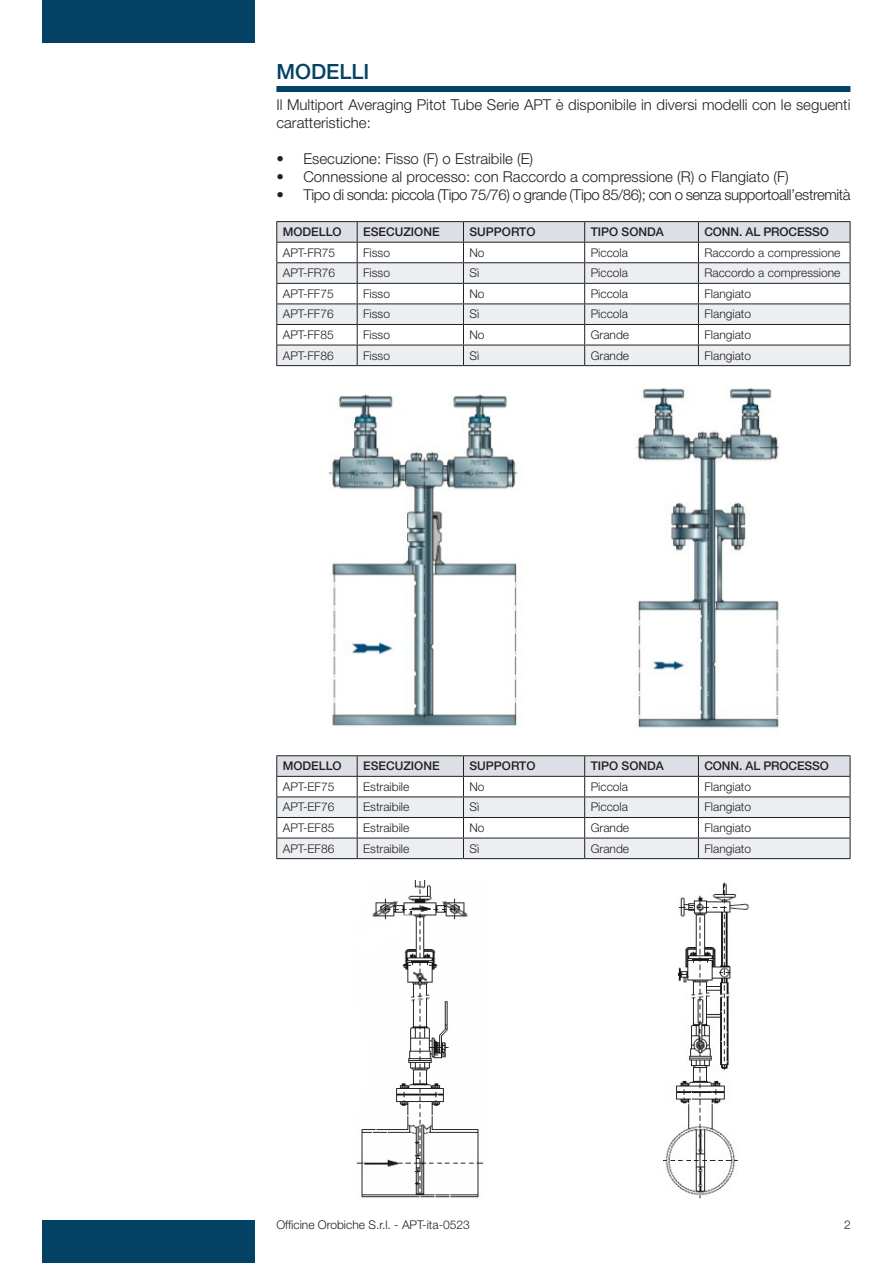
<style>
.page{position:relative;width:893px;height:1263px;background:#fff}
.page>*{position:absolute;margin:0;border:0;box-sizing:border-box;transform-origin:0 0}
.t1{font:500 21px "Helvetica Neue LT Pro";color:#034165}
.t2{font:300 15px/18px "Helvetica Neue LT Pro";color:#231f20}
.t3{font:300 15px "Helvetica Neue LT Pro";letter-spacing:-.03em;color:#231f20}
.t4{font:300 12px "Helvetica Neue LT Pro";color:#231f20}
.t5{font:500 12px "Helvetica Neue LT Pro";color:#231f20}
</style>
<div class="page">
<div style="left:43px;top:0;width:212px;height:43px;background:#034165"></div>
<div style="left:43px;top:1220px;width:212px;height:43px;background:#034165"></div>
<div style="left:276px;top:86px;width:574px;height:6px;background:#034165"></div>
<hr style="left:276px;top:221px;width:81px;height:1px;background:#231f20">
<hr style="left:357px;top:221px;width:106px;height:1px;background:#231f20">
<hr style="left:463px;top:221px;width:122px;height:1px;background:#231f20">
<hr style="left:585px;top:221px;width:113px;height:1px;background:#231f20">
<hr style="left:698px;top:221px;width:152px;height:1px;background:#231f20">
<svg style="left:276px;top:222px;width:575px;height:143px"></svg>
<hr style="left:276px;top:365px;width:81px;height:1px;background:#231f20">
<hr style="left:357px;top:365px;width:106px;height:1px;background:#231f20">
<hr style="left:463px;top:365px;width:122px;height:1px;background:#231f20">
<hr style="left:585px;top:365px;width:113px;height:1px;background:#231f20">
<hr style="left:698px;top:365px;width:152px;height:1px;background:#231f20">
<hr style="left:276px;top:755px;width:81px;height:1px;background:#231f20">
<hr style="left:357px;top:755px;width:106px;height:1px;background:#231f20">
<hr style="left:463px;top:755px;width:122px;height:1px;background:#231f20">
<hr style="left:585px;top:755px;width:113px;height:1px;background:#231f20">
<hr style="left:698px;top:755px;width:152px;height:1px;background:#231f20">
<svg style="left:276px;top:756px;width:575px;height:103px"></svg>
<hr style="left:276px;top:858px;width:81px;height:1px;background:#231f20">
<hr style="left:357px;top:858px;width:106px;height:1px;background:#231f20">
<hr style="left:463px;top:858px;width:122px;height:1px;background:#231f20">
<hr style="left:585px;top:858px;width:113px;height:1px;background:#231f20">
<hr style="left:698px;top:858px;width:152px;height:1px;background:#231f20">
<img style="left:329px;top:394px;width:189px;height:332px">
<img style="left:634px;top:387px;width:145px;height:341px">
<img style="left:664px;top:882px;width:86px;height:317px">
<img style="left:356px;top:880px;width:128px;height:318px">
<p class="t1" style="left:276px;top:59px;width:94px">MODELLI</p>
<p class="t2" style="left:276px;top:95px;width:576px">Il Multiport Averaging Pitot Tube Serie APT è disponibile in diversi modelli con le seguenti caratteristiche:</p>
<p class="t2" style="left:276px;top:149px;width:258px">• Esecuzione: Fisso (F) o Estraibile (E)</p>
<p class="t2" style="left:276px;top:167px;width:514px">• Connessione al processo: con Raccordo a compressione (R) o Flangiato (F)</p>
<p class="t3" style="left:276px;top:185px;width:576px">• Tipo di sonda: piccola (Tipo 75/76) o grande (Tipo 85/86); con o senza supportoall’estremità</p>
<p class="t5" style="left:283px;top:225px;width:60px">MODELLO</p>
<p class="t5" style="left:363px;top:225px;width:78px">ESECUZIONE</p>
<p class="t5" style="left:469px;top:225px;width:68px">SUPPORTO</p>
<p class="t5" style="left:591px;top:225px;width:75px">TIPO SONDA</p>
<p class="t5" style="left:704px;top:225px;width:126px">CONN. AL PROCESSO</p>
<p class="t4" style="left:283px;top:245px;width:54px">APT-FR75</p>
<p class="t4" style="left:363px;top:245px;width:28px">Fisso</p>
<p class="t4" style="left:469px;top:245px;width:17px">No</p>
<p class="t4" style="left:591px;top:245px;width:39px">Piccola</p>
<p class="t4" style="left:704px;top:245px;width:138px">Raccordo a compressione</p>
<p class="t4" style="left:283px;top:266px;width:54px">APT-FR76</p>
<p class="t4" style="left:363px;top:266px;width:28px">Fisso</p>
<p class="t4" style="left:469px;top:266px;width:11px">Sì</p>
<p class="t4" style="left:591px;top:266px;width:39px">Piccola</p>
<p class="t4" style="left:704px;top:266px;width:138px">Raccordo a compressione</p>
<p class="t4" style="left:283px;top:286px;width:52px">APT-FF75</p>
<p class="t4" style="left:363px;top:286px;width:28px">Fisso</p>
<p class="t4" style="left:469px;top:286px;width:17px">No</p>
<p class="t4" style="left:591px;top:286px;width:39px">Piccola</p>
<p class="t4" style="left:704px;top:286px;width:48px">Flangiato</p>
<p class="t4" style="left:283px;top:307px;width:52px">APT-FF76</p>
<p class="t4" style="left:363px;top:307px;width:28px">Fisso</p>
<p class="t4" style="left:469px;top:307px;width:11px">Sì</p>
<p class="t4" style="left:591px;top:307px;width:39px">Piccola</p>
<p class="t4" style="left:704px;top:307px;width:48px">Flangiato</p>
<p class="t4" style="left:283px;top:327px;width:52px">APT-FF85</p>
<p class="t4" style="left:363px;top:327px;width:28px">Fisso</p>
<p class="t4" style="left:469px;top:327px;width:17px">No</p>
<p class="t4" style="left:591px;top:327px;width:40px">Grande</p>
<p class="t4" style="left:704px;top:327px;width:48px">Flangiato</p>
<p class="t4" style="left:283px;top:348px;width:52px">APT-FF86</p>
<p class="t4" style="left:363px;top:348px;width:28px">Fisso</p>
<p class="t4" style="left:469px;top:348px;width:11px">Sì</p>
<p class="t4" style="left:591px;top:348px;width:40px">Grande</p>
<p class="t4" style="left:704px;top:348px;width:48px">Flangiato</p>
<p class="t5" style="left:283px;top:759px;width:60px">MODELLO</p>
<p class="t5" style="left:363px;top:759px;width:78px">ESECUZIONE</p>
<p class="t5" style="left:469px;top:759px;width:68px">SUPPORTO</p>
<p class="t5" style="left:591px;top:759px;width:75px">TIPO SONDA</p>
<p class="t5" style="left:704px;top:759px;width:126px">CONN. AL PROCESSO</p>
<p class="t4" style="left:283px;top:779px;width:53px">APT-EF75</p>
<p class="t4" style="left:363px;top:779px;width:48px">Estraibile</p>
<p class="t4" style="left:469px;top:779px;width:17px">No</p>
<p class="t4" style="left:591px;top:779px;width:39px">Piccola</p>
<p class="t4" style="left:704px;top:779px;width:48px">Flangiato</p>
<p class="t4" style="left:283px;top:800px;width:53px">APT-EF76</p>
<p class="t4" style="left:363px;top:800px;width:48px">Estraibile</p>
<p class="t4" style="left:469px;top:800px;width:11px">Sì</p>
<p class="t4" style="left:591px;top:800px;width:39px">Piccola</p>
<p class="t4" style="left:704px;top:800px;width:48px">Flangiato</p>
<p class="t4" style="left:283px;top:820px;width:53px">APT-EF85</p>
<p class="t4" style="left:363px;top:820px;width:48px">Estraibile</p>
<p class="t4" style="left:469px;top:820px;width:17px">No</p>
<p class="t4" style="left:591px;top:820px;width:40px">Grande</p>
<p class="t4" style="left:704px;top:820px;width:48px">Flangiato</p>
<p class="t4" style="left:283px;top:841px;width:53px">APT-EF86</p>
<p class="t4" style="left:363px;top:841px;width:48px">Estraibile</p>
<p class="t4" style="left:469px;top:841px;width:11px">Sì</p>
<p class="t4" style="left:591px;top:841px;width:40px">Grande</p>
<p class="t4" style="left:704px;top:841px;width:48px">Flangiato</p>
<p class="t4" style="left:276px;top:1217px;width:195px">Officine Orobiche S.r.l. - APT-ita-0523</p>
<p class="t4" style="left:844px;top:1217px;width:8px">2</p>
</div>
